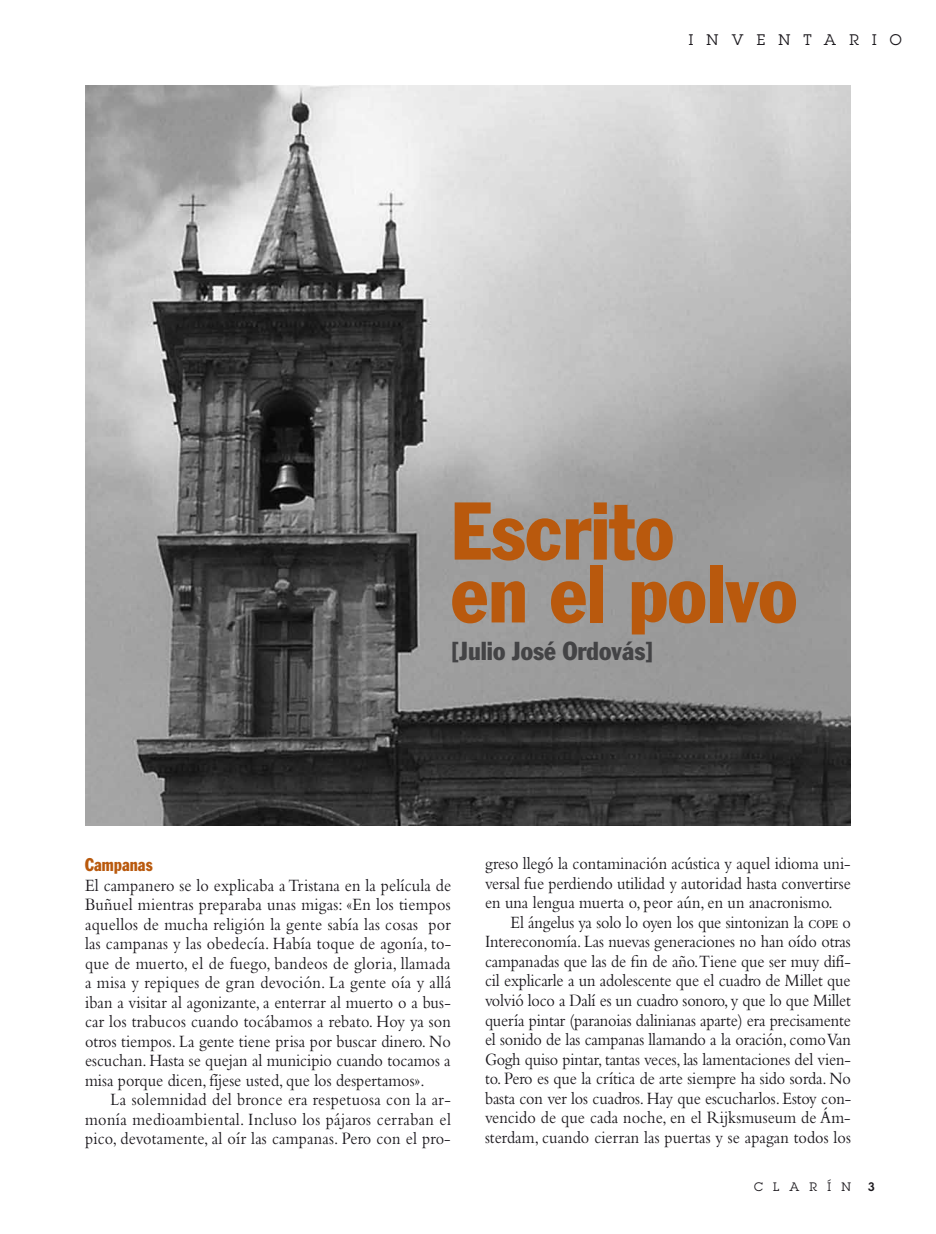
<style>
.page{position:relative;width:936px;height:1234px;background:#fff}
.page>*{position:absolute;margin:0;border:0;box-sizing:border-box;transform-origin:0 0}
.t1{font:condensed 80.25px/62.8px "Franklin Gothic Std";color:#b9590d}
.t2{font:condensed 25.5px "Franklin Gothic Std";color:#434345}
.t3{font:18px/19.5px "Bembo Std";letter-spacing:.005em;color:#1a171c;text-align:justify;scale:.9 1}
.t4{font:condensed 18px "Franklin Gothic Std";color:#b9590d;scale:.9 1}
.t5{font:15px "Lubalin Graph Std";letter-spacing:.88em;color:#1a171c}
.t6{font:12px "Lubalin Graph Std";letter-spacing:.85em;color:#1a171c}
.t7{font:600 12px "Lubalin Graph Std";color:#1a171c}
</style>
<div class="page">
<img style="left:85px;top:85px;width:765px;height:740px">
<p class="t5" style="left:688px;top:30px;width:214px">INVENTARIO</p>
<h1 class="t1" style="left:451px;top:499px;width:348px">Escrito<br>en el polvo</h1>
<h2 class="t2" style="left:451px;top:635px;width:204px">[Julio José Ordovás]</h2>
<p class="t4" style="left:85px;top:853px;width:76px">Campanas</p>
<p class="t3" style="left:85px;top:874px;width:408px">El campanero se lo explicaba a Tristana en la película de Buñuel mientras preparaba unas migas: «En los tiempos aquellos de mucha religión la gente sabía las cosas por las campanas y las obedecía. Había toque de agonía, to&shy;que de muerto, el de fuego, bandeos de gloria, llamada a misa y repiques de gran devoción. La gente oía y allá iban a visitar al agonizante, a enterrar al muerto o a bus&shy;car los trabucos cuando tocábamos a rebato. Hoy ya son otros tiempos. La gente tiene prisa por buscar dinero. No escuchan. Hasta se quejan al municipio cuando tocamos a misa porque dicen, fíjese usted, que los despertamos».</p>
<p class="t3" style="left:85px;top:1089px;width:408px;text-indent:26px">La solemnidad del bronce era respetuosa con la ar&shy;monía medioambiental. Incluso los pájaros cerraban el pico, devotamente, al oír las campanas. Pero con el pro-</p>
<p class="t3" style="left:485px;top:853px;width:408px">greso llegó la contaminación acústica y aquel idioma uni&shy;versal fue perdiendo utilidad y autoridad hasta convertirse en una lengua muerta o, peor aún, en un anacronismo.</p>
<p class="t3" style="left:485px;top:912px;width:408px;text-indent:26px">El ángelus ya solo lo oyen los que sintonizan la cope o Intereconomía. Las nuevas generaciones no han oído otras campanadas que las de fin de año.Tiene que ser muy difí&shy;cil explicarle a un adolescente que el cuadro de Millet que volvió loco a Dalí es un cuadro sonoro, y que lo que Millet quería pintar (paranoias dalinianas aparte) era precisamente el sonido de las campanas llamando a la oración, como Van Gogh quiso pintar, tantas veces, las lamentaciones del vien&shy;to. Pero es que la crítica de arte siempre ha sido sorda. No basta con ver los cuadros. Hay que escucharlos. Estoy con&shy;vencido de que cada noche, en el Rijksmuseum de Ám&shy;sterdam, cuando cierran las puertas y se apagan todos los</p>
<p class="t6" style="left:754px;top:1179px;width:98px">CLARÍN</p>
<p class="t7" style="left:867px;top:1178px;width:8px">3</p>
</div>
